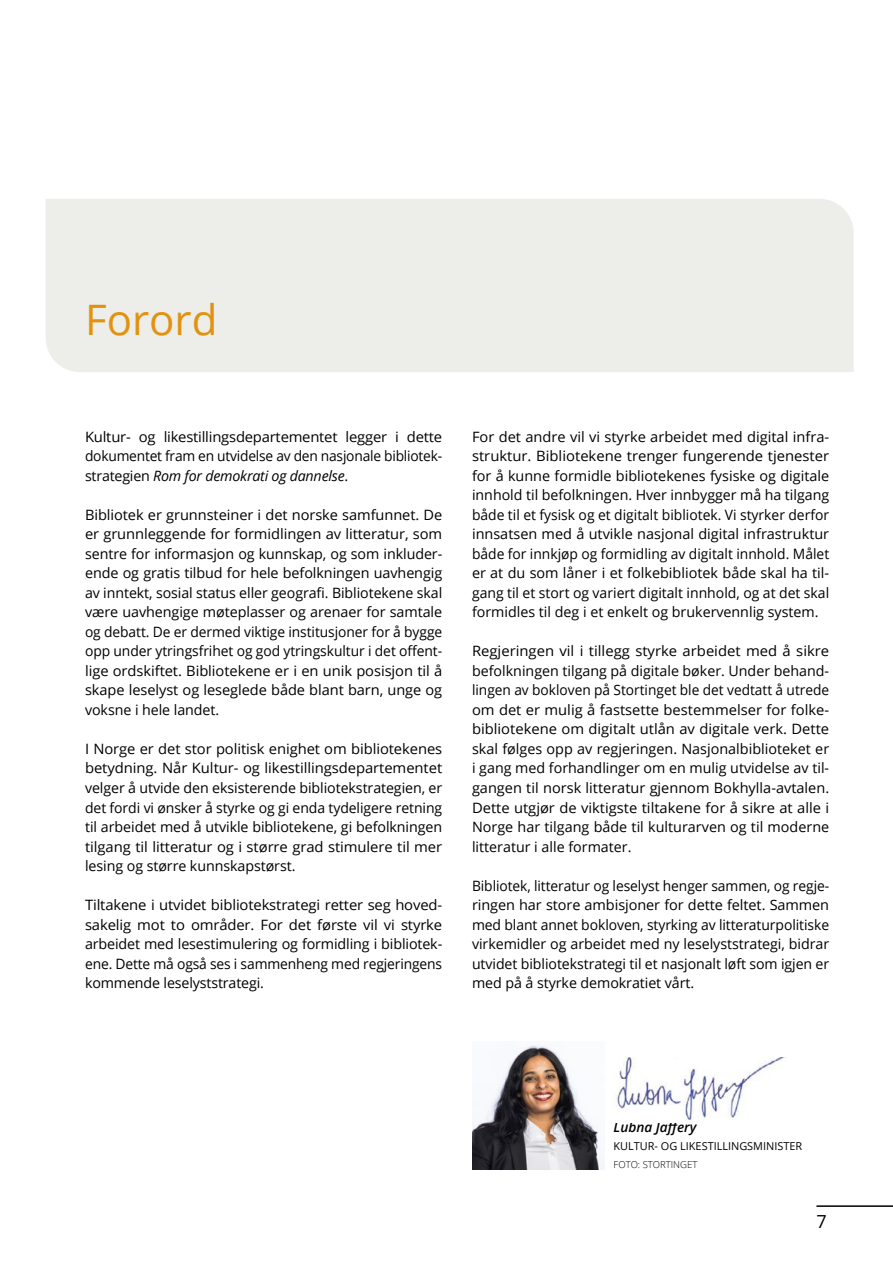
<style>
.page{position:relative;width:893px;height:1263px;background:#fff}
.page>*{position:absolute;margin:0;border:0;box-sizing:border-box;transform-origin:0 0}
.UnOverskrift_1{font:42px "Open Sans";color:#e2920e}
.t1{font:18px "Open Sans";color:#000}
.Normal--start{font:14.25px/19.5px "Open Sans";letter-spacing:-.01em;color:#000;text-align:justify}
.Normal--start-2{font:14.25px/19.5px "Open Sans";letter-spacing:-.01em;color:#000;scale:1.04 1}
.t2{font:italic 600 13.65px "Open Sans";color:#000}
.t3{font:10.95px "Open Sans";color:#000}
.Bildetekst{font:300 9.6px "Open Sans";color:#000}
.s1{font-style:italic}
</style>
<div class="page">
<hr style="left:816px;top:1205px;width:77px;height:2px;background:#000">
<div style="left:46px;top:199px;width:808px;height:173px;background:#edede9"></div>
<img style="left:472px;top:1045px;width:132px;height:124px">
<img style="left:616px;top:1058px;width:167px;height:62px">
<h2 class="UnOverskrift_1" style="left:85px;top:291px;width:134px">Forord</h2>
<p class="Normal--start-2" style="left:85px;top:427px;width:345px">Kultur- og likestillingsdepartementet legger i dette dokumentet fram en utvidelse av den nasjonale bibliotek-- strategien <span class="s1">Rom for demokrati og dannelse</span>.</p>
<p class="Normal--start" style="left:85px;top:505px;width:359px">Bibliotek er grunnsteiner i det norske samfunnet. De er grunnleggende for formidlingen av litteratur, som sentre for informasjon og kunnskap, og som inkluder&shy;ende og gratis tilbud for hele befolkningen uavhengig av inntekt, sosial status eller geografi. Bibliotekene skal være uavhengige møteplasser og arenaer for samtale og debatt. De er dermed viktige institusjoner for å bygge opp under ytringsfrihet og god ytringskultur i det offent&shy;lige ordskiftet. Bibliotekene er i en unik posisjon til å skape leselyst og leseglede både blant barn, unge og voksne i hele landet.</p>
<p class="Normal--start" style="left:85px;top:739px;width:359px">I Norge er det stor politisk enighet om bibliotekenes betydning. Når Kultur- og likestillingsdepartementet velger å utvide den eksisterende bibliotekstrategien, er det fordi vi ønsker å styrke og gi enda tydeligere retning til arbeidet med å utvikle bibliotekene, gi befolkningen tilgang til litteratur og i større grad stimulere til mer lesing og større kunnskapstørst.</p>
<p class="Normal--start-2" style="left:85px;top:895px;width:345px">Tiltakene i utvidet bibliotekstrategi retter seg hoved--- sakelig mot to områder. For det første vil vi styrke arbeidet med lesestimulering og formidling i bibliotek&shy;ene. Dette må også ses i sammenheng med regjeringens kommende leselyststrategi.</p>
<p class="Normal--start" style="left:472px;top:427px;width:359px">For det andre vil vi styrke arbeidet med digital infra&shy;struktur. Bibliotekene trenger fungerende tjenester for å kunne formidle bibliotekenes fysiske og digitale innhold til befolkningen. Hver innbygger må ha tilgang både til et fysisk og et digitalt bibliotek. Vi styrker derfor innsatsen med å utvikle nasjonal digital infrastruktur både for innkjøp og formidling av digitalt innhold. Målet er at du som låner i et folkebibliotek både skal ha til&shy;gang til et stort og variert digitalt innhold, og at det skal formidles til deg i et enkelt og brukervennlig system.</p>
<p class="Normal--start-2" style="left:472px;top:641px;width:345px;text-align:justify">Regjeringen vil i tillegg styrke arbeidet med å sikre befolkningen tilgang på digitale bøker. Under behand&shy;lingen av bokloven på Stortinget ble det vedtatt å utrede om det er mulig å fastsette bestemmelser for folke&shy;bibliotekene om digitalt utlån av digitale verk. Dette skal følges opp av regjeringen. Nasjonalbiblioteket er i gang med forhandlinger om en mulig utvidelse av til&shy;gangen til norsk litteratur gjennom Bokhylla-avtalen.<br>Dette utgjør de viktigste tiltakene for å sikre at alle i Norge har tilgang både til kulturarven og til moderne litteratur i alle formater.</p>
<p class="Normal--start" style="left:472px;top:875px;width:359px">Bibliotek, litteratur og leselyst henger sammen, og regje&shy;ringen har store ambisjoner for dette feltet. Sammen med blant annet bokloven, styrking av litteraturpolitiske virkemidler og arbeidet med ny leselyststrategi, bidrar utvidet bibliotekstrategi til et nasjonalt løft som igjen er med på å styrke demokratiet vårt.</p>
<p class="t2" style="left:614px;top:1118px;width:84px">Lubna Jaffery</p>
<p class="t3" style="left:614px;top:1138px;width:190px">KULTUR- OG LIKESTILLINGSMINISTER</p>
<p class="Bildetekst" style="left:614px;top:1158px;width:85px">FOTO: STORTINGET</p>
<p class="t1" style="left:816px;top:1208px;width:12px">7</p>
</div>
